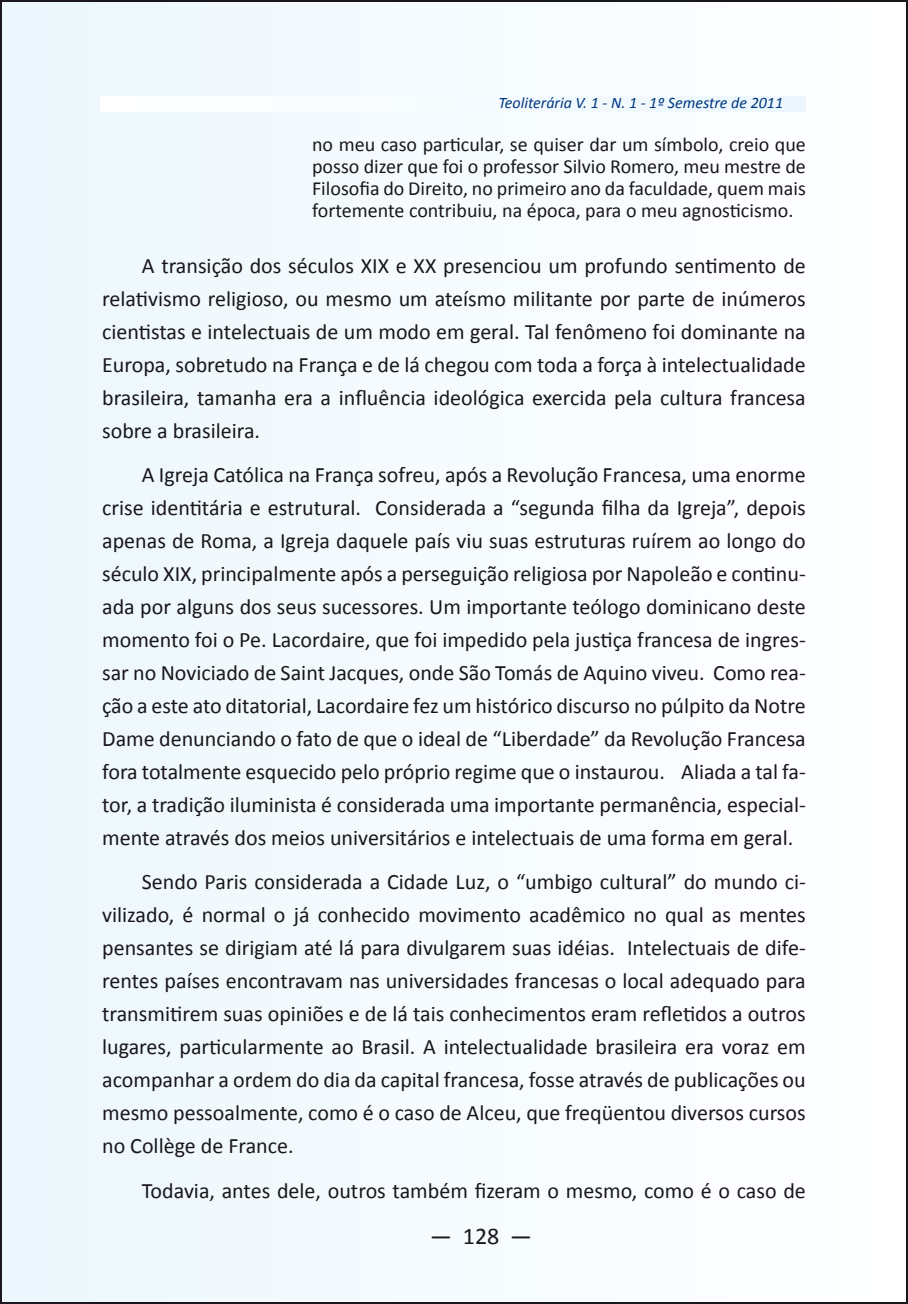
<style>
.page{position:relative;width:908px;height:1304px;background:#fff}
.page>*{position:absolute;margin:0;border:0;box-sizing:border-box;transform-origin:0 0}
.t1{font:24px "Calibri";color:#1a171c}
.t2{font:22px/33px "Calibri";color:#1a171c;text-align:justify}
.t3{font:20px/22px "Calibri";color:#1a171c;text-align:justify}
.t4{font:italic 16px "Calibri";color:#003882}
</style>
<div class="page">
<div style="left:1px;top:1px;width:905px;height:1302px;background:#f5fbfe"></div>
<p class="t4" style="left:498px;top:93px;width:286px">Teoliterária V. 1 - N. 1 - 1º Semestre de 2011</p>
<p class="t3" style="left:312px;top:132px;width:495px">no meu caso particular, se quiser dar um símbolo, creio que posso dizer que foi o professor Silvio Romero, meu mestre de Filosofia do Direito, no primeiro ano da faculdade, quem mais fortemente contribuiu, na época, para o meu agnosticismo.</p>
<p class="t2" style="left:102px;top:248px;width:705px;text-indent:40px">A transição dos séculos XIX e XX presenciou um profundo sentimento de relativismo religioso, ou mesmo um ateísmo militante por parte de inúmeros cientistas e intelectuais de um modo em geral. Tal fenômeno foi dominante na Europa, sobretudo na França e de lá chegou com toda a força à intelectualidade brasileira, tamanha era a influência ideológica exercida pela cultura francesa sobre a brasileira.</p>
<p class="t2" style="left:102px;top:457px;width:705px;text-indent:40px">A Igreja Católica na França sofreu, após a Revolução Francesa, uma enorme crise identitária e estrutural. Considerada a “segunda filha da Igreja”, depois apenas de Roma, a Igreja daquele país viu suas estruturas ruírem ao longo do século XIX, principalmente após a perseguição religiosa por Napoleão e continu&shy;ada por alguns dos seus sucessores. Um importante teólogo dominicano deste momento foi o Pe. Lacordaire, que foi impedido pela justiça francesa de ingres&shy;sar no Noviciado de Saint Jacques, onde São Tomás de Aquino viveu. Como rea&shy;ção a este ato ditatorial, Lacordaire fez um histórico discurso no púlpito da Notre Dame denunciando o fato de que o ideal de “Liberdade” da Revolução Francesa fora totalmente esquecido pelo próprio regime que o instaurou. Aliada a tal fa&shy;tor, a tradição iluminista é considerada uma importante permanência, especial&shy;mente através dos meios universitários e intelectuais de uma forma em geral.</p>
<p class="t2" style="left:102px;top:865px;width:705px;text-indent:40px">Sendo Paris considerada a Cidade Luz, o “umbigo cultural” do mundo ci&shy;vilizado, é normal o já conhecido movimento acadêmico no qual as mentes pensantes se dirigiam até lá para divulgarem suas idéias. Intelectuais de dife&shy;rentes países encontravam nas universidades francesas o local adequado para transmitirem suas opiniões e de lá tais conhecimentos eram refletidos a outros lugares, particularmente ao Brasil. A intelectualidade brasileira era voraz em acompanhar a ordem do dia da capital francesa, fosse através de publicações ou mesmo pessoalmente, como é o caso de Alceu, que freqüentou diversos cursos no Collège de France.</p>
<p class="t2" style="left:142px;top:1173px;width:665px">Todavia, antes dele, outros também fizeram o mesmo, como é o caso de</p>
<p class="t1" style="left:430px;top:1221px;width:103px">— 128 —</p>
</div>
